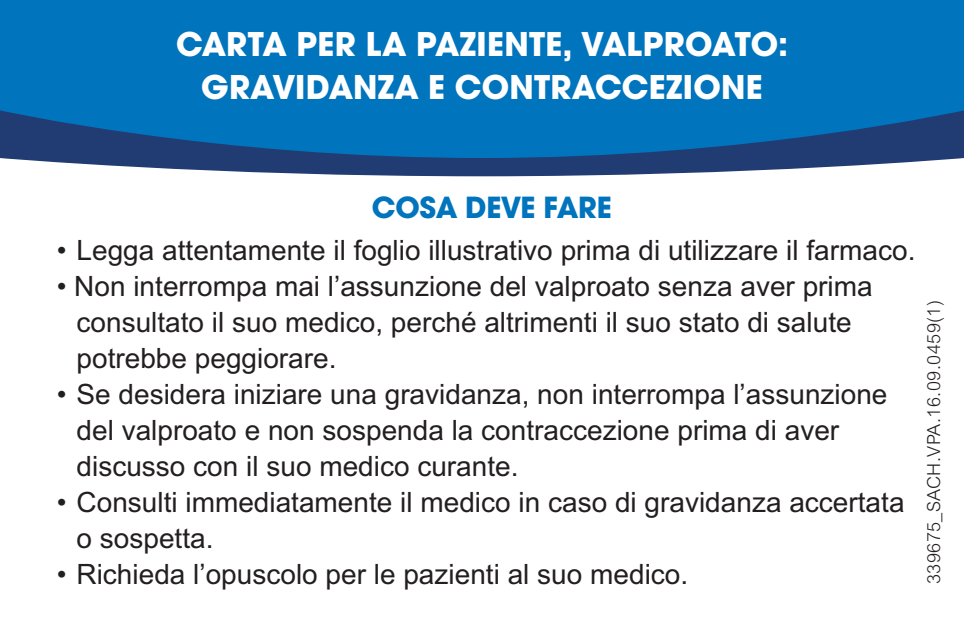
<style>
.page{position:relative;width:964px;height:624px;background:#fff}
.page>*{position:absolute;margin:0;border:0;box-sizing:border-box;transform-origin:0 0}
.t1{font:700 36px "Avant Garde Gothic Itc T";letter-spacing:.01em;color:#fff}
.t2{font:700 32px "Avant Garde Gothic Itc T";color:#0074bc}
.t3{font:28px/36px "Arial";color:#231f20}
.t4{font:300 18px "Arial MT Pro";letter-spacing:.025em;color:#231f20}
</style>
<div class="page">
<svg style="left:0;top:158px;width:964px;height:18px;fill:#213b73"></svg>
<svg style="left:0;top:0;width:964px;height:158px;background:#036eb4"></svg>
<p class="t1" style="left:176px;top:22px;width:613px">CARTA PER LA PAZIENTE, VALPROATO:</p>
<p class="t1" style="left:201px;top:65px;width:563px">GRAVIDANZA E CONTRACCEZIONE</p>
<p class="t2" style="left:372px;top:188px;width:241px">COSA DEVE FARE</p>
<p class="t3" style="left:57px;top:232px;width:860px">• Legga attentamente il foglio illustrativo prima di utilizzare il farmaco.</p>
<p class="t3" style="left:77px;top:268px;width:798px;text-indent:-20px">• Non interrompa mai l’assunzione del valproato senza aver prima consultato il suo medico, perché altrimenti il suo stato di salute potrebbe peggiorare.</p>
<p class="t3" style="left:77px;top:376px;width:812px;text-indent:-20px">• Se desidera iniziare una gravidanza, non interrompa l’assunzione del valproato e non sospenda la contraccezione prima di aver discusso con il suo medico curante.</p>
<p class="t3" style="left:77px;top:484px;width:829px;text-indent:-20px">• Consulti immediatamente il medico in caso di gravidanza accertata o sospetta.</p>
<p class="t3" style="left:57px;top:556px;width:633px">• Richieda l’opuscolo per le pazienti al suo medico.</p>
<p class="t4" style="left:923px;top:584px;width:286px;rotate:-90deg">339675_SACH.VPA.16.09.0459(1)</p>
</div>
